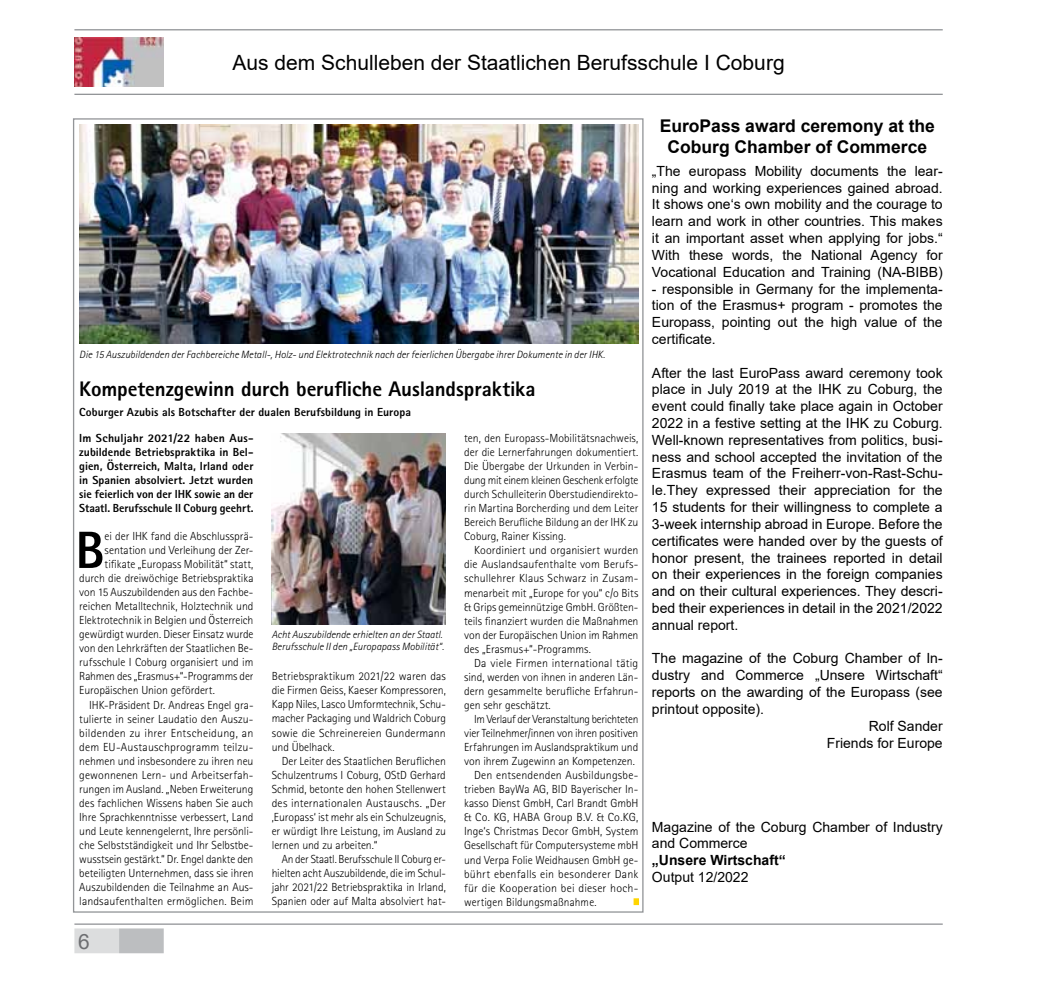
<style>
.page{position:relative;width:1042px;height:993px;background:#fff}
.page>*{position:absolute;margin:0;border:0;box-sizing:border-box;transform-origin:0 0}
.t1{font:800 52.32px "Rotis Sans Serif Std";color:#000}
.t2{font:21px "Arial";color:#000}
.t3{font:800 21px "Rotis Sans Serif Std";letter-spacing:-.005em;color:#000}
.t4{font:21px "Arial";color:#6d6e71}
.t5{font:700 17.5px/21px "Arial";color:#000;text-align:center}
.t6{font:14px/16.8px "Arial";color:#000;text-align:justify}
.t7{font:700 14px "Arial";color:#000}
.t8{font:300 11.72px/14px "Rotis Sans Serif Std";color:#000;text-align:justify}
.t9{font:800 11.72px/14px "Rotis Sans Serif Std";color:#000;text-align:justify}
.t10{font:300 11.72px "Rotis Sans Serif Std";letter-spacing:-.025em;color:#000}
.t11{font:300 11.72px "Rotis Sans Serif Std";letter-spacing:.02em;color:#000}
.t12{font:11.72px "Wingdings";color:#ffd500}
.t13{font:italic 300 10.5px/11.7px "Rotis Sans Serif Std";color:#000}
</style>
<div class="page">
<hr style="left:74px;top:29px;width:869px;height:1px;background:#939598">
<hr style="left:74px;top:94px;width:869px;height:1px;background:#939598">
<div style="left:75px;top:929px;width:43px;height:23px;background:#dcddde"></div>
<div style="left:74px;top:928px;width:45px;height:24px;border:2px solid #dcddde"></div>
<div style="left:119px;top:928px;width:45px;height:24px;background:#bcbec0;border:2px solid #bcbec0"></div>
<hr style="left:74px;top:923px;width:869px;height:1px;background:#939598">
<img style="left:74px;top:37px;width:90px;height:50px">
<img style="left:272px;top:433px;width:174px;height:191px">
<img style="left:79px;top:124px;width:559px;height:219px">
<h2 class="t2" style="left:232px;top:48px;width:554px">Aus dem Schulleben der Staatlichen Berufsschule I Coburg</h2>
<p class="t13" style="left:79px;top:348px;width:527px">Die 15 Auszubildenden der Fachbereiche Metall-, Holz- und Elektrotechnik nach der feierlichen Übergabe ihrer Dokumente in der IHK.</p>
<h2 class="t3" style="left:79px;top:375px;width:458px">Kompetenzgewinn durch berufliche Auslandspraktika</h2>
<p class="t9" style="left:79px;top:404px;width:333px">Coburger Azubis als Botschafter der dualen Berufsbildung in Europa</p>
<p class="t9" style="left:79px;top:430px;width:176px">Im Schuljahr 2021/22 haben Aus&shy;zubildende Betriebspraktika in Bel&shy;gien, Österreich, Malta, Irland oder in Spanien absolviert. Jetzt wurden sie feierlich von der IHK sowie an der Staatl. Berufsschule II Coburg geehrt.</p>
<h1 class="t1" style="left:75px;top:516px;width:31px">B</h1>
<p class="t8" style="left:105px;top:528px;width:150px">ei der IHK fand die Abschlussprä-</p>
<p class="t8" style="left:105px;top:542px;width:150px">sentation und Verleihung der Zer-</p>
<p class="t8" style="left:105px;top:557px;width:150px">tifikate „Europass Mobilität“ statt,</p>
<p class="t8" style="left:79px;top:571px;width:176px">durch die dreiwöchige Betriebspraktika</p>
<p class="t8" style="left:79px;top:585px;width:176px">von 15 Auszubildenden aus den Fachbe-</p>
<p class="t8" style="left:79px;top:599px;width:176px">reichen Metalltechnik, Holztechnik und</p>
<p class="t8" style="left:79px;top:613px;width:176px">Elektrotechnik in Belgien und Österreich</p>
<p class="t8" style="left:79px;top:627px;width:176px">gewürdigt wurden. Dieser Einsatz wurde</p>
<p class="t8" style="left:79px;top:641px;width:176px">von den Lehrkräften der Staatlichen Be-</p>
<p class="t8" style="left:79px;top:655px;width:176px">rufsschule I Coburg organisiert und im</p>
<p class="t8" style="left:79px;top:669px;width:176px">Rahmen des „Erasmus+“-Programms der</p>
<p class="t8" style="left:79px;top:683px;width:137px">Europäischen Union gefördert.</p>
<p class="t8" style="left:89px;top:697px;width:166px">IHK-Präsident Dr. Andreas Engel gra-</p>
<p class="t8" style="left:79px;top:711px;width:176px">tulierte in seiner Laudatio den Auszu-</p>
<p class="t11" style="left:79px;top:725px;width:176px">bildenden zu ihrer Entscheidung, an</p>
<p class="t8" style="left:79px;top:739px;width:176px">dem EU-Austauschprogramm teilzu-</p>
<p class="t8" style="left:79px;top:753px;width:176px">nehmen und insbesondere zu ihren neu</p>
<p class="t8" style="left:79px;top:767px;width:176px">gewonnenen Lern- und Arbeitserfah-</p>
<p class="t8" style="left:79px;top:781px;width:176px">rungen im Ausland. „Neben Erweiterung</p>
<p class="t8" style="left:79px;top:795px;width:176px">des fachlichen Wissens haben Sie auch</p>
<p class="t8" style="left:79px;top:809px;width:176px">Ihre Sprachkenntnisse verbessert, Land</p>
<p class="t8" style="left:79px;top:823px;width:176px">und Leute kennengelernt, Ihre persönli-</p>
<p class="t8" style="left:79px;top:837px;width:176px">che Selbstständigkeit und Ihr Selbstbe-</p>
<p class="t8" style="left:79px;top:851px;width:176px">wusstsein gestärkt.“ Dr. Engel dankte den</p>
<p class="t8" style="left:79px;top:865px;width:176px">beteiligten Unternehmen, dass sie ihren</p>
<p class="t8" style="left:79px;top:879px;width:176px">Auszubildenden die Teilnahme an Aus-</p>
<p class="t8" style="left:79px;top:894px;width:176px">landsaufenthalten ermöglichen. Beim</p>
<h2 class="t4" style="left:78px;top:926px;width:13px">6</h2>
<p class="t13" style="left:272px;top:629px;width:174px">Acht Auszubildende erhielten an der Staatl.<br>Berufsschule II den „Europapass Mobilität“.</p>
<p class="t8" style="left:272px;top:669px;width:176px">Betriebspraktikum 2021/22 waren das die Firmen Geiss, Kaeser Kompressoren, Kapp Niles, Lasco Umformtechnik, Schu&shy;macher Packaging und Waldrich Coburg sowie die Schreinereien Gundermann und Übelhack.</p>
<p class="t8" style="left:272px;top:753px;width:176px;text-indent:10px">Der Leiter des Staatlichen Beruflichen Schulzentrums I Coburg, OStD Gerhard Schmid, betonte den hohen Stellenwert des internationalen Austauschs. „Der ‚Europass‘ ist mehr als ein Schulzeugnis, er würdigt Ihre Leistung, im Ausland zu lernen und zu arbeiten.“</p>
<p class="t8" style="left:272px;top:851px;width:176px;text-indent:10px">An der Staatl. Berufsschule II Coburg er&shy;hielten acht Auszubildende, die im Schul&shy;jahr 2021/22 Betriebspraktika in Irland, Spanien oder auf Malta absolviert hat-</p>
<p class="t8" style="left:464px;top:431px;width:176px">ten, den Europass-Mobilitätsnachweis, der die Lernerfahrungen dokumentiert.<br>Die Übergabe der Urkunden in Verbin&shy;dung mit einem kleinen Geschenk erfolgte durch Schulleiterin Oberstudiendirekto&shy;rin Martina Borcherding und dem Leiter Bereich Berufliche Bildung an der IHK zu Coburg, Rainer Kissing.</p>
<p class="t8" style="left:464px;top:543px;width:176px;text-indent:10px">Koordiniert und organisiert wurden die Auslandsaufenthalte vom Berufs&shy;schullehrer Klaus Schwarz in Zusam&shy;menarbeit mit „Europe for you“ c/o Bits &amp; Grips gemeinnützige GmbH. Größten&shy;teils finanziert wurden die Maßnahmen von der Europäischen Union im Rahmen des „Erasmus+“-Programms.</p>
<p class="t8" style="left:464px;top:655px;width:176px;text-indent:10px">Da viele Firmen international tätig sind, werden von ihnen in anderen Län&shy;dern gesammelte berufliche Erfahrun&shy;gen sehr geschätzt.</p>
<p class="t10" style="left:474px;top:712px;width:166px">Im Verlauf der Veranstaltung berichteten</p>
<p class="t8" style="left:464px;top:725px;width:176px">vier Teilnehmer/innen von ihren positiven</p>
<p class="t8" style="left:464px;top:740px;width:176px">Erfahrungen im Auslandspraktikum und</p>
<p class="t8" style="left:464px;top:754px;width:172px">von ihrem Zugewinn an Kompetenzen.</p>
<p class="t8" style="left:474px;top:768px;width:166px">Den entsendenden Ausbildungsbe-</p>
<p class="t8" style="left:464px;top:782px;width:176px">trieben BayWa AG, BID Bayerischer In-</p>
<p class="t8" style="left:464px;top:796px;width:176px">kasso Dienst GmbH, Carl Brandt GmbH</p>
<p class="t8" style="left:464px;top:810px;width:176px">&amp; Co. KG, HABA Group B.V. &amp; Co.KG,</p>
<p class="t8" style="left:464px;top:824px;width:176px">Inge‘s Christmas Decor GmbH, System</p>
<p class="t8" style="left:464px;top:838px;width:176px">Gesellschaft für Computersysteme mbH</p>
<p class="t8" style="left:464px;top:852px;width:176px">und Verpa Folie Weidhausen GmbH ge-</p>
<p class="t8" style="left:464px;top:866px;width:176px">bührt ebenfalls ein besonderer Dank</p>
<p class="t8" style="left:464px;top:880px;width:176px">für die Kooperation bei dieser hoch-</p>
<p class="t8" style="left:464px;top:894px;width:134px">wertigen Bildungsmaßnahme.</p>
<p class="t12" style="left:633px;top:894px;width:10px">■</p>
<h3 class="t5" style="left:660px;top:116px;width:277px">EuroPass award ceremony at the<br>Coburg Chamber of Commerce</h3>
<p class="t6" style="left:652px;top:162px;width:292px">„The europass Mobility documents the lear&shy;ning and working experiences gained abroad.<br>It shows one‘s own mobility and the courage to learn and work in other countries. This makes it an important asset when applying for jobs.“ With these words, the National Agency for Vocational Education and Training (NA-BIBB)</p>
<p class="t6" style="left:652px;top:280px;width:292px">- responsible in Germany for the implementa&shy;tion of the Erasmus+ program - promotes the Europass, pointing out the high value of the certificate.</p>
<p class="t6" style="left:652px;top:364px;width:292px">After the last EuroPass award ceremony took place in July 2019 at the IHK zu Coburg, the event could finally take place again in October 2022 in a festive setting at the IHK zu Coburg.<br>Well-known representatives from politics, busi&shy;ness and school accepted the invitation of the Erasmus team of the Freiherr-von-Rast-Schu&shy;le.They expressed their appreciation for the 15 students for their willingness to complete a 3-week internship abroad in Europe. Before the certificates were handed over by the guests of honor present, the trainees reported in detail on their experiences in the foreign companies and on their cultural experiences. They descri&shy;bed their experiences in detail in the 2021/2022 annual report.</p>
<p class="t6" style="left:652px;top:649px;width:292px">The magazine of the Coburg Chamber of In-</p>
<p class="t6" style="left:652px;top:666px;width:292px">dustry and Commerce „Unsere Wirtschaft“</p>
<p class="t6" style="left:652px;top:683px;width:292px">reports on the awarding of the Europass (see</p>
<p class="t6" style="left:652px;top:700px;width:114px">printout opposite).</p>
<p class="t6" style="left:869px;top:717px;width:75px">Rolf Sander</p>
<p class="t6" style="left:827px;top:733px;width:117px">Friends for Europe</p>
<p class="t6" style="left:652px;top:817px;width:292px">Magazine of the Coburg Chamber of Industry and Commerce</p>
<p class="t7" style="left:652px;top:850px;width:135px">„Unsere Wirtschaft“</p>
<p class="t6" style="left:652px;top:868px;width:98px">Output 12/2022</p>
</div>
